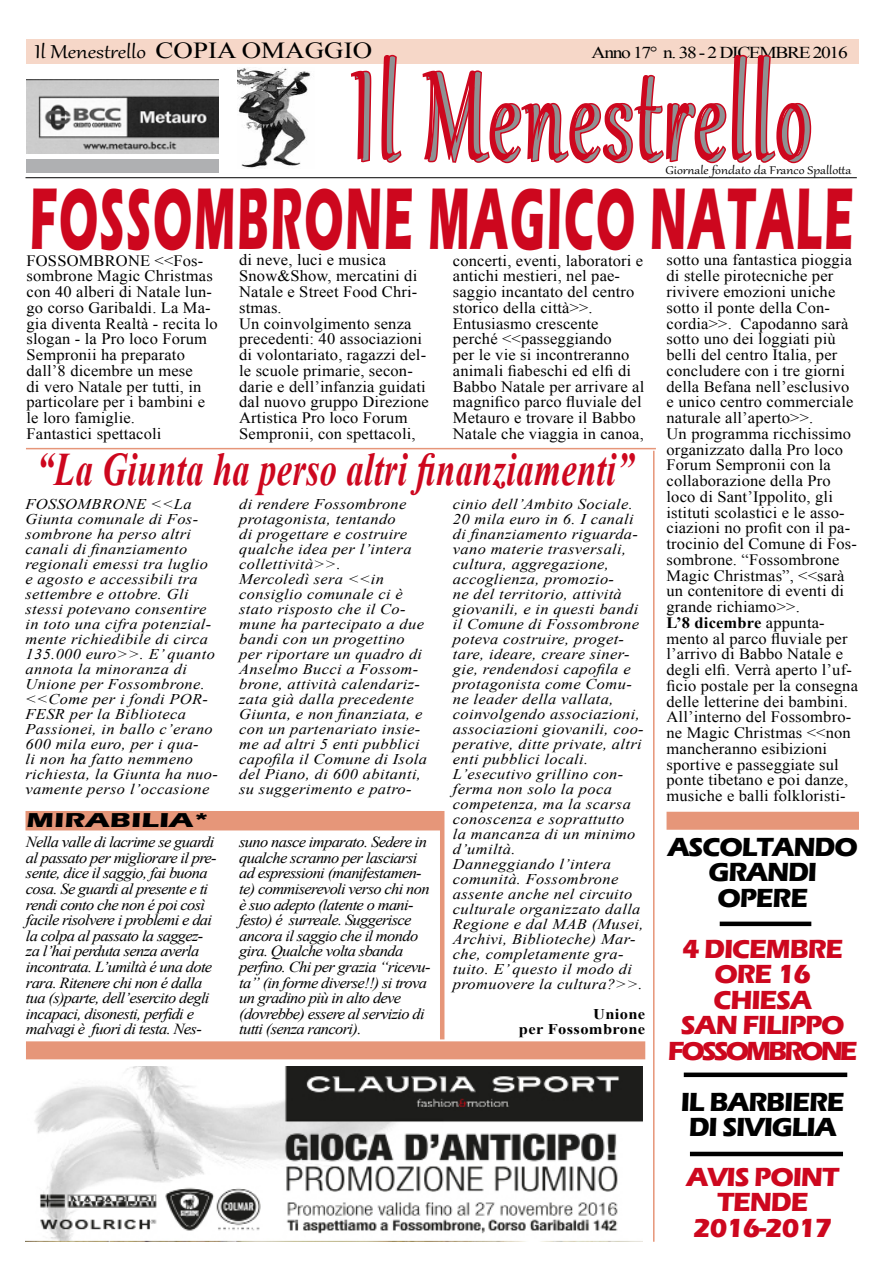
<style>
.page{position:relative;width:893px;height:1263px;background:#fff}
.page>*{position:absolute;margin:0;border:0;box-sizing:border-box;transform-origin:0 0}
.t1{font:155.7px "Gabriola";letter-spacing:.06em;color:#cd071e;scale:.6 1}
.t2{font:700 90px "Eras ITC";letter-spacing:.04em;color:#cd071e;scale:.5 1}
.t3{font:italic 700 46.5px "Times New Roman";letter-spacing:.01em;color:#cd071e;scale:.74 1}
.t4{font:700 27px/25.5px "Eras ITC";letter-spacing:-.04em;color:#cd071e;text-align:center}
.t5{font:700 27px/25.5px "Eras ITC";letter-spacing:-.04em;color:#000;text-align:center}
.t6{font:22.95px "Gabriola";color:#000;scale:1.18 1}
.t7{font:700 20.7px "Eras ITC";color:#000;scale:1.45 1}
.t8{font:16.65px "Times New Roman";letter-spacing:-.07em;color:#000;scale:1.18 1}
.t9{font:15.9px/15.8px "Times New Roman";letter-spacing:.01em;color:#000;scale:1.04 1}
.t10{font:italic 15.3px/15.6px "Times New Roman";letter-spacing:-.04em;color:#000;scale:1.08 1}
.t11{font:italic 14.85px/15px "Times New Roman";letter-spacing:.02em;color:#000;scale:1.11 1}
.t12{font:700 14.85px/15px "Times New Roman";letter-spacing:.02em;color:#000;text-align:right;scale:1.11 1}
.t13{font:13.8px "Gabriola";color:#000;scale:1.19 1}
.s1{font-family:"Times New Roman"}
.s2{font-weight:700}
</style>
<div class="page">
<div style="left:27px;top:39px;width:832px;height:24px;background:#f6d7c8"></div>
<img style="left:237px;top:68px;width:74px;height:100px">
<svg style="left:354px;top:70px;width:18px;height:93px"></svg>
<svg style="left:384px;top:54px;width:19px;height:109px"></svg>
<svg style="left:425px;top:63px;width:303px;height:101px"></svg>
<svg style="left:734px;top:54px;width:79px;height:110px"></svg>
<hr style="left:26px;top:177px;width:831px;height:1px;background:#000">
<img style="left:27px;top:79px;width:192px;height:75px">
<div style="left:27px;top:160px;width:192px;height:13px;background:#afb0b2"></div>
<img style="left:26px;top:1066px;width:616px;height:176px">
<div style="left:26px;top:1041px;width:619px;height:18px;background:#e69679"></div>
<div style="left:26px;top:811px;width:416px;height:19px;background:#e69679"></div>
<hr style="left:653px;top:451px;width:1px;height:791px;background:#e69679">
<div style="left:720px;top:921px;width:91px;height:5px;background:#000"></div>
<div style="left:684px;top:1072px;width:163px;height:5px;background:#000"></div>
<hr style="left:690px;top:1152px;width:153px;height:4px;background:#000">
<hr style="left:26px;top:448px;width:630px;height:1px;background:#e69679">
<hr style="left:440px;top:811px;width:4px;height:228px;background:#e69679">
<div style="left:666px;top:812px;width:193px;height:18px;background:#e69679"></div>
<h3 class="t6" style="left:35px;top:37px;width:288px">Il Menestrello <span class="s1">COPIA OMAGGIO</span></h3>
<p class="t8" style="left:592px;top:41px;width:219px">Anno 17° n. 38 - 2 DICEMBRE 2016</p>
<h1 class="t1" style="left:350px;top:13px;width:763px">Il Menestrello</h1>
<p class="t13" style="left:666px;top:161px;width:158px">Giornale fondato da Franco Spallotta</p>
<h2 class="t2" style="left:30px;top:167px;width:1649px">FOSSOMBRONE MAGICO NATALE</h2>
<p class="t9" style="left:453px;top:252px;width:186px">concerti, eventi, laboratori e antichi mestieri, nel pae&shy;saggio incantato del centro storico della città&gt;&gt;.<br>Entusiasmo crescente perché &lt;&lt;passeggiando<br>per le vie si incontreranno animali fiabeschi ed elfi di<br>Babbo Natale per arrivare al magnifico parco fluviale del<br>Metauro e trovare il Babbo<br>Natale che viaggia in canoa,</p>
<p class="t9" style="left:666px;top:252px;width:186px">sotto una fantastica pioggia di stelle pirotecniche per rivivere emozioni uniche sotto il ponte della Con&shy;cordia&gt;&gt;. Capodanno sarà sotto uno dei loggiati più belli del centro Italia, per concludere con i tre giorni della Befana nell’esclusivo e unico centro commerciale naturale all’aperto&gt;&gt;.<br>Un programma ricchissimo organizzato dalla Pro loco<br>Forum Sempronii con la collaborazione della Pro loco di Sant’Ippolito, gli istituti scolastici e le asso&shy;ciazioni no profit con il pa&shy;trocinio del Comune di Fos&shy;sombrone. “Fossombrone<br>Magic Christmas”, &lt;&lt;sarà un contenitore di eventi di grande richiamo&gt;&gt;.<br><span class="s2">L’8 dicembre</span> appunta&shy;mento al parco fluviale per l’arrivo di Babbo Natale e degli elfi. Verrà aperto l’uf&shy;ficio postale per la consegna delle letterine dei bambini.<br>All’interno del Fossombro&shy;ne Magic Christmas &lt;&lt;non mancheranno esibizioni sportive e passeggiate sul ponte tibetano e poi danze, musiche e balli folkloristi-</p>
<p class="t10" style="left:239px;top:834px;width:179px">suno nasce imparato. Sedere in qualche scranno per lasciarsi ad espressioni (manifestamen&shy;te) commiserevoli verso chi non è suo adepto (latente o mani&shy;festo) é surreale. Suggerisce ancora il saggio che il mondo gira. Qualche volta sbanda perfino. Chi per grazia “ricevu&shy;ta” (in forme diverse!!) si trova un gradino più in alto deve (dovrebbe) essere al servizio di tutti (senza rancori).</p>
<p class="t9" style="left:27px;top:252px;width:185px">FOSSOMBRONE &lt;&lt;Fos&shy;sombrone Magic Christmas con 40 alberi di Natale lun&shy;go corso Garibaldi. La Ma&shy;gia diventa Realtà - recita lo slogan - la Pro loco Forum<br>Sempronii ha preparato dall’8 dicembre un mese<br>di vero Natale per tutti, in particolare per i bambini e le loro famiglie.<br>Fantastici spettacoli</p>
<p class="t9" style="left:239px;top:252px;width:184px">di neve, luci e musica<br>Snow&amp;Show, mercatini di<br>Natale e Street Food Chri&shy;stmas.<br>Un coinvolgimento senza precedenti: 40 associazioni di volontariato, ragazzi del&shy;le scuole primarie, secon&shy;darie e dell’infanzia guidati dal nuovo gruppo Direzione<br>Artistica Pro loco Forum<br>Sempronii, con spettacoli,</p>
<h3 class="t3" style="left:37px;top:437px;width:808px">“La Giunta ha perso altri finanziamenti”</h3>
<p class="t11" style="left:26px;top:496px;width:175px">FOSSOMBRONE &lt;&lt;La<br>Giunta comunale di Fos&shy;sombrone ha perso altri canali di finanziamento regionali emessi tra luglio e agosto e accessibili tra settembre e ottobre. Gli stessi potevano consentire in toto una cifra potenzial&shy;mente richiedibile di circa<br>135.000 euro&gt;&gt;. E’ quanto annota la minoranza di<br>Unione per Fossombrone. &lt;&lt;Come per i fondi POR-<br>FESR per la Biblioteca<br>Passionei, in ballo c’erano<br>600 mila euro, per i qua-<br>li non ha fatto nemmeno richiesta, la Giunta ha nuo&shy;vamente perso l’occasione</p>
<p class="t11" style="left:239px;top:496px;width:171px">di rendere Fossombrone protagonista, tentando<br>di progettare e costruire qualche idea per l’intera collettività&gt;&gt;.<br>Mercoledì sera &lt;&lt;in consiglio comunale ci è stato risposto che il Co&shy;mune ha partecipato a due bandi con un progettino per riportare un quadro di<br>Anselmo Bucci a Fossom&shy;brone, attività calendariz&shy;zata già dalla precedente<br>Giunta, e non finanziata, e con un partenariato insie&shy;me ad altri 5 enti pubblici capofila il Comune di Isola del Piano, di 600 abitanti, su suggerimento e patro-</p>
<p class="t11" style="left:453px;top:496px;width:173px">cinio dell’Ambito Sociale.<br>20 mila euro in 6. I canali di finanziamento riguarda&shy;vano materie trasversali, cultura, aggregazione, accoglienza, promozio-<br>ne del territorio, attività giovanili, e in questi bandi il Comune di Fossombrone poteva costruire, proget&shy;tare, ideare, creare siner&shy;gie, rendendosi capofila e protagonista come Comu&shy;ne leader della vallata, coinvolgendo associazioni, associazioni giovanili, coo&shy;perative, ditte private, altri enti pubblici locali.<br>L’esecutivo grillino con&shy;ferma non solo la poca competenza, ma la scarsa conoscenza e soprattutto<br>la mancanza di un minimo d’umiltà.<br>Danneggiando l’intera comunità. Fossombrone assente anche nel circuito culturale organizzato dalla<br>Regione e dal MAB (Musei,<br>Archivi, Biblioteche) Mar&shy;che, completamente gra&shy;tuito. E’ questo il modo di promuovere la cultura?&gt;&gt;.</p>
<p class="t12" style="left:519px;top:1006px;width:115px">Unione<br>per Fossombrone</p>
<h3 class="t7" style="left:27px;top:808px;width:127px">MIRABILIA*</h3>
<p class="t10" style="left:26px;top:834px;width:178px">Nella valle di lacrime se guardi al passato per migliorare il pre&shy;sente, dice il saggio, fai buona cosa. Se guardi al presente e ti rendi conto che non é poi così facile risolvere i problemi e dai la colpa al passato la saggez&shy;za l’hai perduta senza averla incontrata. L’umiltà é una dote rara. Ritenere chi non é dalla tua (s)parte, dell’esercito degli incapaci, disonesti, perfidi e malvagi è fuori di testa. Nes-</p>
<h3 class="t5" style="left:668px;top:834px;width:192px">ASCOLTANDO<br>GRANDI<br>OPERE</h3>
<h3 class="t4" style="left:668px;top:936px;width:191px">4 DICEMBRE<br>ORE 16<br>CHIESA<br>SAN FILIPPO<br>FOSSOMBRONE</h3>
<h3 class="t5" style="left:681px;top:1089px;width:165px;text-align:left">IL BARBIERE<br>DI SIVIGLIA</h3>
<h3 class="t4" style="left:686px;top:1164px;width:154px">AVIS POINT<br>TENDE<br>2016-2017</h3>
</div>
